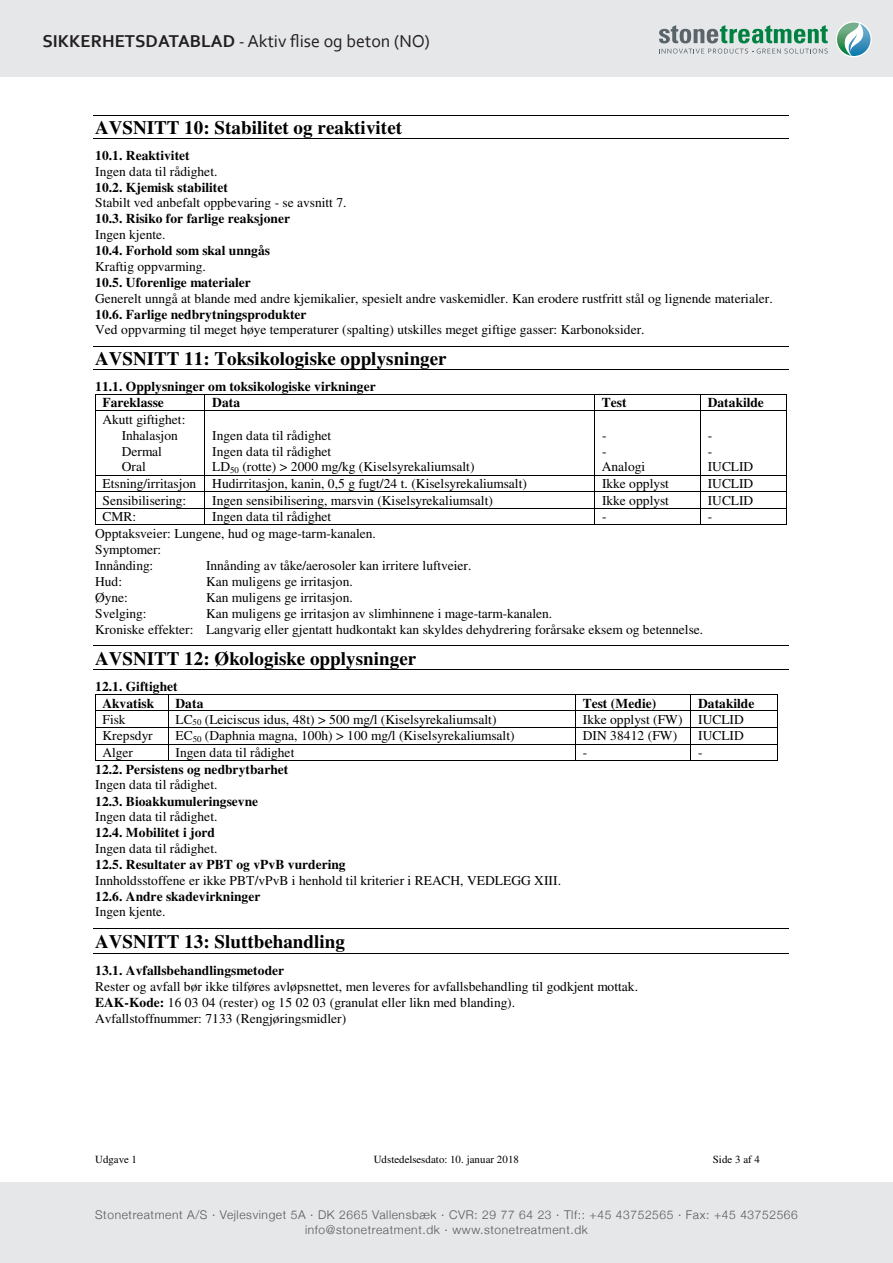
<style>
.page{position:relative;width:893px;height:1263px;background:#fff}
.page>*{position:absolute;margin:0;border:0;box-sizing:border-box;transform-origin:0 0}
.t1{font:700 19.05px "Times";color:#000}
.t2{font:18px "Corbel";color:#231f20}
.t3{font:13.5px/15.9px "Times";color:#000}
.t4{font:700 13.5px/16.5px "Times";color:#000}
.t5{font:300 12px "Helvetica Neue";letter-spacing:.05em;color:#57585a}
.t6{font:10.95px "Times";letter-spacing:.005em;color:#000}
.s1{font-weight:700}
</style>
<div class="page">
<hr style="left:93px;top:115px;width:696px;height:1px;background:#000">
<hr style="left:93px;top:138px;width:696px;height:1px;background:#000">
<hr style="left:93px;top:346px;width:696px;height:1px;background:#000">
<hr style="left:93px;top:369px;width:696px;height:1px;background:#000">
<hr style="left:96px;top:394px;width:109px;height:1px;background:#000">
<hr style="left:205px;top:394px;width:389px;height:1px;background:#000">
<hr style="left:595px;top:394px;width:105px;height:1px;background:#000">
<hr style="left:701px;top:394px;width:86px;height:1px;background:#000">
<hr style="left:96px;top:410px;width:109px;height:1px;background:#000">
<hr style="left:205px;top:410px;width:389px;height:1px;background:#000">
<hr style="left:595px;top:410px;width:105px;height:1px;background:#000">
<hr style="left:701px;top:410px;width:86px;height:1px;background:#000">
<hr style="left:96px;top:475px;width:109px;height:1px;background:#000">
<hr style="left:205px;top:475px;width:389px;height:1px;background:#000">
<hr style="left:595px;top:475px;width:105px;height:1px;background:#000">
<hr style="left:701px;top:475px;width:86px;height:1px;background:#000">
<hr style="left:96px;top:491px;width:109px;height:1px;background:#000">
<hr style="left:205px;top:491px;width:389px;height:1px;background:#000">
<hr style="left:595px;top:491px;width:105px;height:1px;background:#000">
<hr style="left:701px;top:491px;width:86px;height:1px;background:#000">
<hr style="left:96px;top:508px;width:109px;height:1px;background:#000">
<hr style="left:205px;top:508px;width:389px;height:1px;background:#000">
<hr style="left:595px;top:508px;width:105px;height:1px;background:#000">
<hr style="left:701px;top:508px;width:86px;height:1px;background:#000">
<svg style="left:95px;top:394px;width:1px;height:131px"></svg>
<hr style="left:96px;top:524px;width:109px;height:1px;background:#000">
<hr style="left:205px;top:524px;width:389px;height:1px;background:#000">
<svg style="left:594px;top:394px;width:1px;height:131px"></svg>
<hr style="left:595px;top:524px;width:105px;height:1px;background:#000">
<svg style="left:700px;top:394px;width:1px;height:131px"></svg>
<hr style="left:701px;top:524px;width:86px;height:1px;background:#000">
<hr style="left:93px;top:645px;width:696px;height:1px;background:#000">
<hr style="left:93px;top:669px;width:696px;height:1px;background:#000">
<hr style="left:96px;top:694px;width:72px;height:1px;background:#000">
<hr style="left:169px;top:694px;width:406px;height:1px;background:#000">
<hr style="left:576px;top:694px;width:114px;height:1px;background:#000">
<hr style="left:691px;top:694px;width:86px;height:1px;background:#000">
<hr style="left:96px;top:710px;width:72px;height:1px;background:#000">
<hr style="left:169px;top:710px;width:406px;height:1px;background:#000">
<hr style="left:576px;top:710px;width:114px;height:1px;background:#000">
<hr style="left:691px;top:710px;width:86px;height:1px;background:#000">
<hr style="left:96px;top:727px;width:72px;height:1px;background:#000">
<hr style="left:169px;top:727px;width:406px;height:1px;background:#000">
<hr style="left:576px;top:727px;width:114px;height:1px;background:#000">
<hr style="left:691px;top:727px;width:86px;height:1px;background:#000">
<hr style="left:96px;top:744px;width:72px;height:1px;background:#000">
<hr style="left:169px;top:744px;width:406px;height:1px;background:#000">
<hr style="left:576px;top:744px;width:114px;height:1px;background:#000">
<hr style="left:691px;top:744px;width:86px;height:1px;background:#000">
<svg style="left:95px;top:694px;width:1px;height:67px"></svg>
<hr style="left:96px;top:760px;width:72px;height:1px;background:#000">
<svg style="left:168px;top:694px;width:1px;height:67px"></svg>
<hr style="left:169px;top:760px;width:406px;height:1px;background:#000">
<svg style="left:575px;top:694px;width:1px;height:67px"></svg>
<hr style="left:576px;top:760px;width:114px;height:1px;background:#000">
<svg style="left:690px;top:694px;width:1px;height:67px"></svg>
<hr style="left:691px;top:760px;width:86px;height:1px;background:#000">
<svg style="left:777px;top:694px;width:1px;height:67px"></svg>
<hr style="left:93px;top:928px;width:696px;height:1px;background:#000">
<hr style="left:93px;top:953px;width:696px;height:1px;background:#000">
<div style="left:0;top:0;width:893px;height:77px;background:#e6e7e9"></div>
<div style="left:0;top:1182px;width:893px;height:81px;background:#e6e7e9"></div>
<svg style="left:836px;top:21px;width:36px;height:36px"></svg>
<svg style="left:659px;top:25px;width:169px;height:18px"></svg>
<svg style="left:659px;top:49px;width:169px;height:5px"></svg>
<svg style="left:837px;top:23px;width:33px;height:33px"></svg>
<p class="t2" style="left:43px;top:30px;width:389px"><span class="s1">SIKKERHETSDATABLAD</span> - Aktiv flise og beton (NO)</p>
<p class="t1" style="left:95px;top:120px;width:308px">AVSNITT 10: Stabilitet og reaktivitet</p>
<p class="t3" style="left:95px;top:149px;width:679px"><span class="s1">10.1. Reaktivitet<br></span>Ingen data til rådighet.<br><span class="s1">10.2. Kjemisk stabilitet<br></span>Stabilt ved anbefalt oppbevaring - se avsnitt 7.<br><span class="s1">10.3. Risiko for farlige reaksjoner<br></span>Ingen kjente.<br><span class="s1">10.4. Forhold som skal unngås<br></span>Kraftig oppvarming.<br><span class="s1">10.5. Uforenlige materialer<br></span>Generelt unngå at blande med andre kjemikalier, spesielt andre vaskemidler. Kan erodere rustfritt stål og lignende materialer.<br><span class="s1">10.6. Farlige nedbrytningsprodukter<br></span>Ved oppvarming til meget høye temperaturer (spalting) utskilles meget giftige gasser: Karbonoksider.</p>
<p class="t1" style="left:95px;top:350px;width:353px">AVSNITT 11: Toksikologiske opplysninger</p>
<p class="t4" style="left:103px;top:379px;width:275px;text-indent:-7px">11.1. Opplysninger om toksikologiske virkninger<br>Fareklasse</p>
<p class="t4" style="left:212px;top:395px;width:29px">Data</p>
<p class="t4" style="left:602px;top:395px;width:26px">Test</p>
<p class="t4" style="left:708px;top:395px;width:58px">Datakilde</p>
<p class="t3" style="left:122px;top:412px;width:65px;text-indent:-19px">Akutt giftighet:<br>Inhalasjon</p>
<p class="t3" style="left:212px;top:428px;width:120px">Ingen data til rådighet</p>
<p class="t3" style="left:602px;top:428px;width:6px">-</p>
<p class="t3" style="left:708px;top:428px;width:6px">-</p>
<p class="t3" style="left:122px;top:444px;width:42px">Dermal</p>
<p class="t3" style="left:212px;top:444px;width:120px">Ingen data til rådighet</p>
<p class="t3" style="left:602px;top:444px;width:6px">-</p>
<p class="t3" style="left:708px;top:444px;width:6px">-</p>
<p class="t3" style="left:122px;top:460px;width:26px">Oral</p>
<p class="t3" style="left:212px;top:460px;width:264px">LD<sub>50</sub> (rotte) &gt; 2000 mg/kg (Kiselsyrekaliumsalt)</p>
<p class="t3" style="left:602px;top:460px;width:45px">Analogi</p>
<p class="t3" style="left:708px;top:460px;width:47px">IUCLID</p>
<p class="t3" style="left:103px;top:477px;width:426px">Etsning/irritasjon Hudirritasjon, kanin, 0,5 g fugt/24 t. (Kiselsyrekaliumsalt)</p>
<p class="t3" style="left:602px;top:477px;width:69px">Ikke opplyst</p>
<p class="t3" style="left:708px;top:477px;width:47px">IUCLID</p>
<p class="t3" style="left:103px;top:493px;width:85px">Sensibilisering:</p>
<p class="t3" style="left:212px;top:493px;width:282px">Ingen sensibilisering, marsvin (Kiselsyrekaliumsalt)</p>
<p class="t3" style="left:602px;top:493px;width:69px">Ikke opplyst</p>
<p class="t3" style="left:708px;top:493px;width:47px">IUCLID</p>
<p class="t3" style="left:103px;top:510px;width:35px">CMR:</p>
<p class="t3" style="left:212px;top:510px;width:120px">Ingen data til rådighet</p>
<p class="t3" style="left:602px;top:510px;width:6px">-</p>
<p class="t3" style="left:708px;top:510px;width:6px">-</p>
<p class="t3" style="left:95px;top:526px;width:282px">Opptaksveier: Lungene, hud og mage-tarm-kanalen.<br>Symptomer:<br>Innånding:</p>
<p class="t3" style="left:206px;top:558px;width:267px">Innånding av tåke/aerosoler kan irritere luftveier.</p>
<p class="t3" style="left:95px;top:574px;width:29px">Hud:</p>
<p class="t3" style="left:206px;top:574px;width:148px">Kan muligens ge irritasjon.</p>
<p class="t3" style="left:95px;top:590px;width:34px">Øyne:</p>
<p class="t3" style="left:206px;top:590px;width:148px">Kan muligens ge irritasjon.</p>
<p class="t3" style="left:95px;top:606px;width:53px">Svelging:</p>
<p class="t3" style="left:95px;top:606px;width:610px;text-indent:111px">Kan muligens ge irritasjon av slimhinnene i mage-tarm-kanalen.<br>Kroniske effekter: Langvarig eller gjentatt hudkontakt kan skyldes dehydrering forårsake eksem og betennelse.</p>
<p class="t1" style="left:95px;top:651px;width:323px">AVSNITT 12: Økologiske opplysninger</p>
<p class="t4" style="left:103px;top:679px;width:77px;text-indent:-7px">12.1. Giftighet<br>Akvatisk</p>
<p class="t4" style="left:176px;top:696px;width:29px">Data</p>
<p class="t4" style="left:583px;top:696px;width:75px">Test (Medie)</p>
<p class="t4" style="left:698px;top:696px;width:58px">Datakilde</p>
<p class="t3" style="left:103px;top:712px;width:25px">Fisk</p>
<p class="t3" style="left:176px;top:712px;width:322px">LC<sub>50</sub> (Leiciscus idus, 48t) &gt; 500 mg/l (Kiselsyrekaliumsalt)</p>
<p class="t3" style="left:583px;top:712px;width:162px">Ikke opplyst (FW) IUCLID</p>
<p class="t3" style="left:103px;top:729px;width:52px">Krepsdyr</p>
<p class="t3" style="left:176px;top:729px;width:341px">EC<sub>50</sub> (Daphnia magna, 100h) &gt; 100 mg/l (Kiselsyrekaliumsalt)</p>
<p class="t3" style="left:583px;top:729px;width:96px">DIN 38412 (FW)</p>
<p class="t3" style="left:698px;top:729px;width:47px">IUCLID</p>
<p class="t3" style="left:103px;top:746px;width:32px">Alger</p>
<p class="t3" style="left:176px;top:746px;width:120px">Ingen data til rådighet</p>
<p class="t3" style="left:583px;top:746px;width:6px">-</p>
<p class="t3" style="left:698px;top:746px;width:6px">-</p>
<p class="t3" style="left:95px;top:762px;width:467px"><span class="s1">12.2. Persistens og nedbrytbarhet<br></span>Ingen data til rådighet.<br><span class="s1">12.3. Bioakkumuleringsevne<br></span>Ingen data til rådighet.<br><span class="s1">12.4. Mobilitet i jord<br></span>Ingen data til rådighet.<br><span class="s1">12.5. Resultater av PBT og vPvB vurdering<br></span>Innholdsstoffene er ikke PBT/vPvB i henhold til kriterier i REACH, VEDLEGG XIII.<br><span class="s1">12.6. Andre skadevirkninger<br></span>Ingen kjente.</p>
<p class="t1" style="left:95px;top:933px;width:251px">AVSNITT 13: Sluttbehandling</p>
<p class="t3" style="left:95px;top:963px;width:544px"><span class="s1">13.1. Avfallsbehandlingsmetoder<br></span>Rester og avfall bør ikke tilføres avløpsnettet, men leveres for avfallsbehandling til godkjent mottak.<br><span class="s1">EAK-Kode:</span> 16 03 04 (rester) og 15 02 03 (granulat eller likn med blanding).<br>Avfallstoffnummer: 7133 (Rengjøringsmidler)</p>
<p class="t6" style="left:95px;top:1155px;width:43px">Udgave 1</p>
<p class="t6" style="left:374px;top:1155px;width:147px">Udstedelsesdato: 10. januar 2018</p>
<p class="t6" style="left:713px;top:1155px;width:49px">Side 3 af 4</p>
<p class="t5" style="left:95px;top:1205px;width:704px">Stonetreatment A/S · Vejlesvinget 5A · DK 2665 Vallensbæk · CVR: 29 77 64 23 · Tlf:: +45 43752565 · Fax: +45 43752566</p>
<p class="t5" style="left:305px;top:1220px;width:284px">info@stonetreatment.dk · www.stonetreatment.dk</p>
</div>
